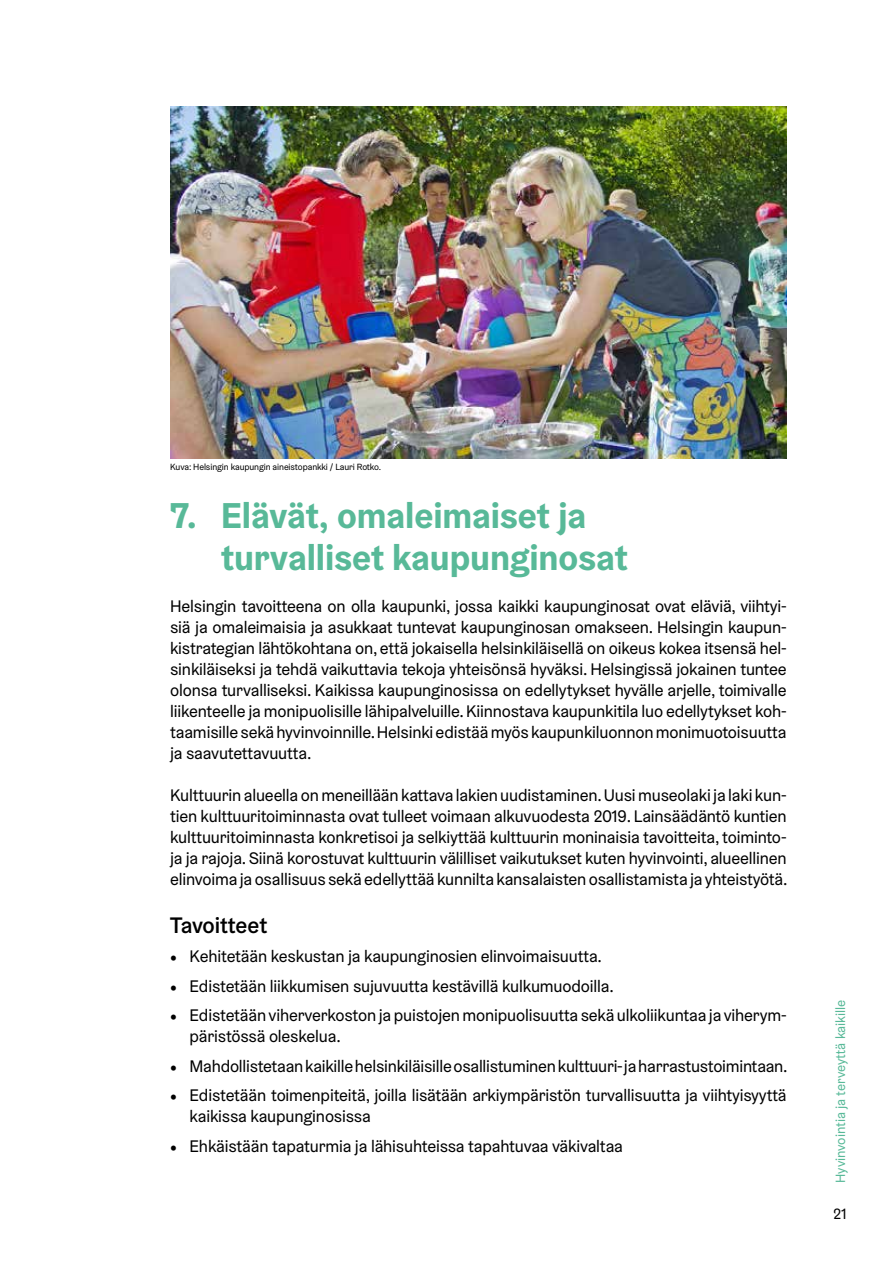
<style>
.page{position:relative;width:893px;height:1263px;background:#fff}
.page>*{position:absolute;margin:0;border:0;box-sizing:border-box;transform-origin:0 0}
.C_1__tason_otsikko{font:700 36px/42px "Helsinki Grotesk";letter-spacing:-.005em;color:#58b998}
.C_2__tason_otsikko{font:500 22.5px "Helsinki Grotesk";letter-spacing:-.005em;color:#000}
.C_Leipäteksti{font:16.8px/21px "Helsinki Grotesk";letter-spacing:-.01em;color:#000;text-align:justify}
.t1{font:15px "Helsinki Grotesk";color:#000}
.t2{font:13.5px "Helsinki Grotesk";color:#58b998}
.D_Kuvion_taulukon_lä{font:9px "Helsinki Grotesk";letter-spacing:-.01em;color:#000}
.s1{font-family:"Utopia Std"}
</style>
<div class="page">
<img style="left:170px;top:106px;width:617px;height:352px">
<p class="D_Kuvion_taulukon_lä" style="left:170px;top:462px;width:213px">Kuva: Helsingin kaupungin aineistopankki / Lauri Rotko.</p>
<p class="C_1__tason_otsikko" style="left:221px;top:494px;width:408px;text-indent:-51px">7. Elävät, omaleimaiset ja turvalliset kaupunginosat</p>
<p class="C_Leipäteksti" style="left:170px;top:595px;width:618px">Helsingin tavoitteena on olla kaupunki, jossa kaikki kaupunginosat ovat eläviä, viihtyi&shy;siä ja omaleimaisia ja asukkaat tuntevat kaupunginosan omakseen. Helsingin kaupun&shy;kistrategian lähtökohtana on, että jokaisella helsinkiläisellä on oikeus kokea itsensä hel&shy;sinkiläiseksi ja tehdä vaikuttavia tekoja yhteisönsä hyväksi. Helsingissä jokainen tuntee olonsa turvalliseksi. Kaikissa kaupunginosissa on edellytykset hyvälle arjelle, toimivalle liikenteelle ja monipuolisille lähipalveluille. Kiinnostava kaupunkitila luo edellytykset koh&shy;taamisille sekä hyvinvoinnille. Helsinki edistää myös kaupunkiluonnon monimuotoisuutta ja saavutettavuutta.</p>
<p class="C_Leipäteksti" style="left:170px;top:784px;width:619px">Kulttuurin alueella on meneillään kattava lakien uudistaminen. Uusi museolaki ja laki kun&shy;tien kulttuuritoiminnasta ovat tulleet voimaan alkuvuodesta 2019. Lainsäädäntö kuntien kulttuuritoiminnasta konkretisoi ja selkiyttää kulttuurin moninaisia tavoitteita, toiminto&shy;ja ja rajoja. Siinä korostuvat kulttuurin välilliset vaikutukset kuten hyvinvointi, alueellinen elinvoima ja osallisuus sekä edellyttää kunnilta kansalaisten osallistamista ja yhteistyötä.</p>
<p class="C_2__tason_otsikko" style="left:170px;top:911px;width:99px">Tavoitteet</p>
<p class="C_Leipäteksti" style="left:170px;top:946px;width:433px"><span class="s1">•</span> Kehitetään keskustan ja kaupunginosien elinvoimaisuutta.</p>
<p class="C_Leipäteksti" style="left:170px;top:975px;width:445px"><span class="s1">•</span> Edistetään liikkumisen sujuvuutta kestävillä kulkumuodoilla.</p>
<p class="C_Leipäteksti" style="left:190px;top:1005px;width:599px;text-indent:-20px"><span class="s1">•</span> Edistetään viherverkoston ja puistojen monipuolisuutta sekä ulkoliikuntaa ja viherym&shy;päristössä oleskelua.</p>
<p class="C_Leipäteksti" style="left:170px;top:1055px;width:619px"><span class="s1">•</span> Mahdollistetaan kaikille helsinkiläisille osallistuminen kulttuuri- ja harrastustoimintaan.</p>
<p class="C_Leipäteksti" style="left:190px;top:1085px;width:599px;text-indent:-20px"><span class="s1">•</span> Edistetään toimenpiteitä, joilla lisätään arkiympäristön turvallisuutta ja viihtyisyyttä kaikissa kaupunginosissa</p>
<p class="C_Leipäteksti" style="left:170px;top:1135px;width:454px"><span class="s1">•</span> Ehkäistään tapaturmia ja lähisuhteissa tapahtuvaa väkivaltaa</p>
<p class="t2" style="left:832px;top:1183px;width:185px;rotate:-90deg">Hyvinvointia ja terveyttä kaikille</p>
<p class="t1" style="left:833px;top:1204px;width:15px">21</p>
</div>
